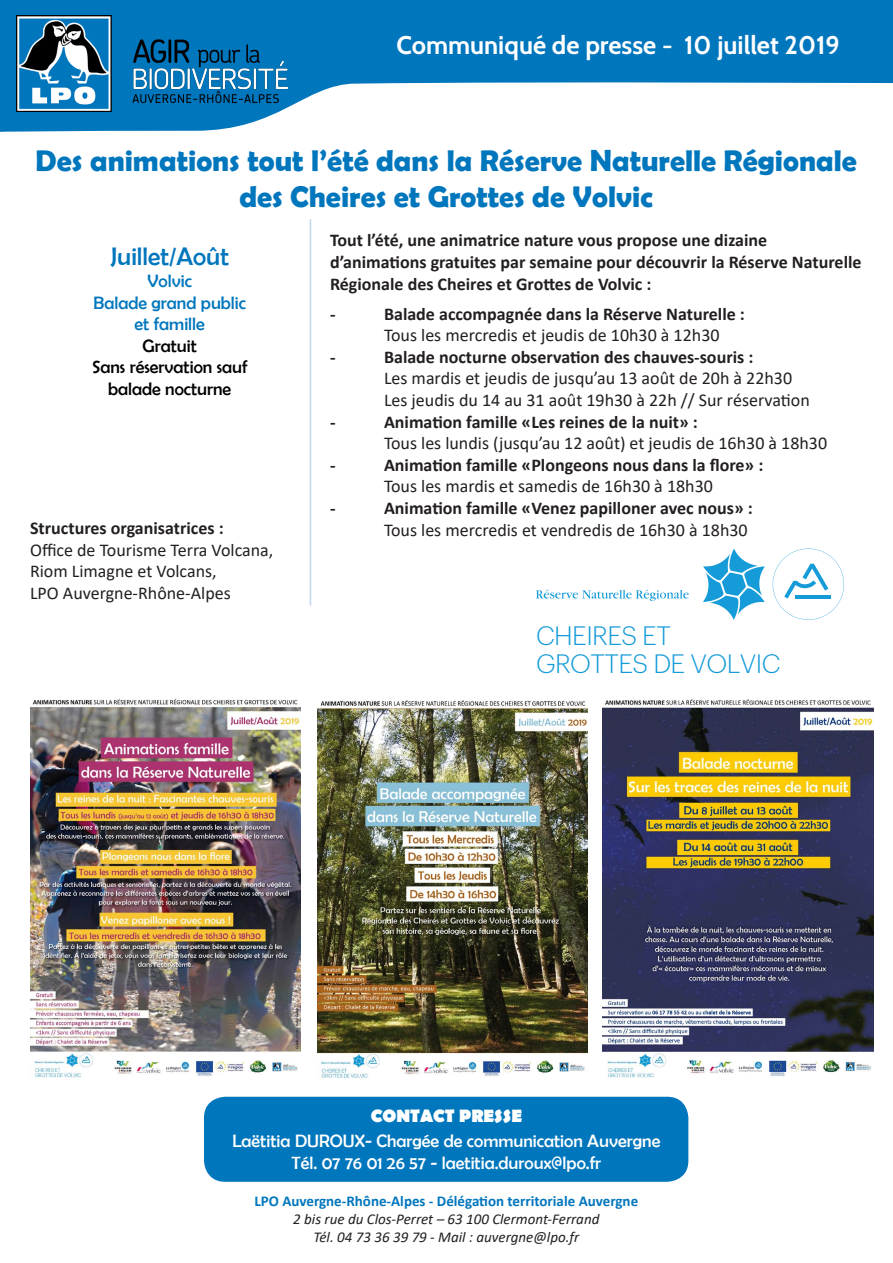
<style>
.page{position:relative;width:893px;height:1263px;background:#fff}
.page>*{position:absolute;margin:0;border:0;box-sizing:border-box;transform-origin:0 0}
.t1{font:700 30px/36px "Berlin Sans FB Demi";color:#0076bd;text-align:center}
.t2{font:300 26.1px/27.2px "Graphik";letter-spacing:-.025em;color:#149bd8}
.t3{font:700 25.5px "Cabin";color:#fff}
.t4{font:25.5px "Berlin Sans FB";color:#0076bd}
.t5{font:700 18px/21.6px "Calibri";color:#231f20}
.t6{font:18px/21.6px "Calibri";color:#231f20}
.t7{font:18px/21.6px "Berlin Sans FB";color:#fff;text-align:center}
.t8{font:18px/21.6px "Berlin Sans FB";color:#000;text-align:center}
.t9{font:18px/21.6px "Berlin Sans FB";color:#0076bd;text-align:center}
.t10{font:700 18px "Berlin Sans FB";color:#fff}
.t11{font:italic 15px/18px "Calibri";color:#231f20;text-align:center}
.t12{font:700 15px "Calibri";color:#0076bd}
</style>
<div class="page">
<svg style="left:0;top:0;width:893px;height:132px;fill:#0076bd"></svg>
<img style="left:16px;top:16px;width:272px;height:95px">
<hr style="left:310px;top:219px;width:1px;height:387px;background:#bfd8ee">
<img style="left:30px;top:698px;width:270px;height:380px">
<img style="left:317px;top:700px;width:271px;height:378px">
<img style="left:603px;top:699px;width:270px;height:379px">
<svg style="left:536px;top:589px;width:153px;height:12px"></svg>
<svg style="left:773px;top:549px;width:71px;height:71px"></svg>
<svg style="left:703px;top:549px;width:62px;height:71px"></svg>
<div style="left:204px;top:1097px;width:484px;height:85px;background:#0076bd;border-radius:21px"></div>
<h3 class="t3" style="left:396px;top:29px;width:445px">Communiqué de presse - 10 juillet 2019</h3>
<h1 class="t1" style="left:35px;top:142px;width:823px">Des animations tout l’été dans la Réserve Naturelle Régionale des Cheires et Grottes de Volvic</h1>
<h3 class="t4" style="left:110px;top:242px;width:120px">Juillet/Août</h3>
<p class="t9" style="left:93px;top:270px;width:154px">Volvic<br>Balade grand public et famille</p>
<p class="t8" style="left:92px;top:335px;width:157px">Gratuit<br>Sans réservation sauf balade nocturne</p>
<p class="t5" style="left:30px;top:517px;width:195px">Structures organisatrices :</p>
<p class="t6" style="left:30px;top:538px;width:245px">Office de Tourisme Terra Volcana,<br>Riom Limagne et Volcans,<br>LPO Auvergne-Rhône-Alpes</p>
<p class="t5" style="left:330px;top:229px;width:533px">Tout l’été, une animatrice nature vous propose une dizaine d’animations gratuites par semaine pour découvrir la Réserve Naturelle<br>Régionale des Cheires et Grottes de Volvic :</p>
<p class="t5" style="left:330px;top:303px;width:7px">-</p>
<p class="t5" style="left:384px;top:303px;width:362px">Balade accompagnée dans la Réserve Naturelle :</p>
<p class="t6" style="left:384px;top:324px;width:337px">Tous les mercredis et jeudis de 10h30 à 12h30</p>
<p class="t5" style="left:330px;top:346px;width:7px">-</p>
<p class="t5" style="left:384px;top:346px;width:371px">Balade nocturne observation des chauves-souris :</p>
<p class="t6" style="left:384px;top:367px;width:427px">Les mardis et jeudis de jusqu’au 13 août de 20h à 22h30<br>Les jeudis du 14 au 31 août 19h30 à 22h // Sur réservation</p>
<p class="t5" style="left:330px;top:411px;width:7px">-</p>
<p class="t5" style="left:384px;top:411px;width:315px">Animation famille «Les reines de la nuit» :</p>
<p class="t6" style="left:384px;top:432px;width:445px">Tous les lundis (jusqu’au 12 août) et jeudis de 16h30 à 18h30</p>
<p class="t5" style="left:330px;top:454px;width:7px">-</p>
<p class="t5" style="left:384px;top:454px;width:381px">Animation famille «Plongeons nous dans la flore» :</p>
<p class="t6" style="left:384px;top:475px;width:330px">Tous les mardis et samedis de 16h30 à 18h30</p>
<p class="t5" style="left:330px;top:497px;width:7px">-</p>
<p class="t5" style="left:384px;top:497px;width:370px">Animation famille «Venez papilloner avec nous» :</p>
<p class="t6" style="left:384px;top:518px;width:365px">Tous les mercredis et vendredis de 16h30 à 18h30</p>
<h2 class="t2" style="left:536px;top:620px;width:246px">CHEIRES ET<br>GROTTES DE VOLVIC</h2>
<p class="t10" style="left:371px;top:1105px;width:153px">CONTACT PRESSE</p>
<p class="t7" style="left:232px;top:1130px;width:429px">Laëtitia DUROUX- Chargée de communication Auvergne<br>Tél. 07 76 01 26 57 - laetitia.duroux@lpo.fr</p>
<p class="t12" style="left:254px;top:1190px;width:385px">LPO Auvergne-Rhône-Alpes - Délégation territoriale Auvergne</p>
<p class="t11" style="left:293px;top:1209px;width:308px">2 bis rue du Clos-Perret – 63 100 Clermont-Ferrand<br>Tél. 04 73 36 39 79 - Mail : auvergne@lpo.fr</p>
</div>
